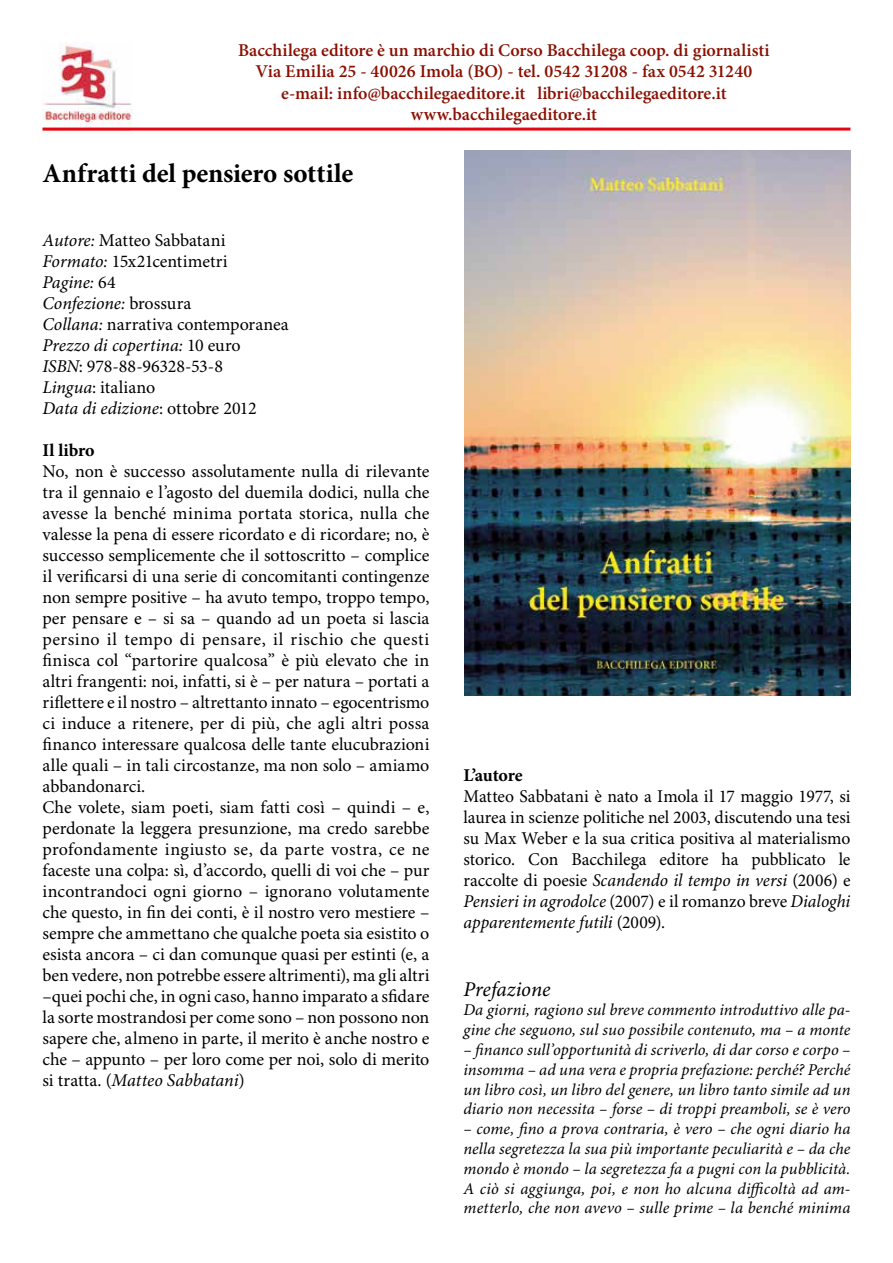
<style>
.page{position:relative;width:893px;height:1263px;background:#fff}
.page>*{position:absolute;margin:0;border:0;box-sizing:border-box;transform-origin:0 0}
.t1{font:700 27px "Minion Pro";letter-spacing:-.005em;color:#000}
.t2{font:italic 21px "Minion Pro";letter-spacing:-.005em;color:#000}
.t3{font:18px/21px "Minion Pro";color:#000}
.t4{font:600 18px/21.6px "Minion Pro";color:#8a1002;text-align:center}
.t5{font:700 18px "Minion Pro";letter-spacing:-.01em;color:#000}
.t6{font:italic 16.5px/19.8px "Minion Pro";color:#000;text-align:justify}
.s1{font-style:italic}
</style>
<div class="page">
<img style="left:43px;top:43px;width:90px;height:92px">
<hr style="left:43px;top:128px;width:807px;height:3px;background:#e30613">
<img style="left:464px;top:151px;width:386px;height:545px">
<p class="t4" style="left:238px;top:40px;width:533px">Bacchilega editore è un marchio di Corso Bacchilega coop. di giornalisti Via Emilia 25 - 40026 Imola (BO) - tel. 0542 31208 - fax 0542 31240 e-mail: info@bacchilegaeditore.it libri@bacchilegaeditore.it www.bacchilegaeditore.it</p>
<h1 class="t1" style="left:43px;top:157px;width:312px">Anfratti del pensiero sottile</h1>
<p class="t3" style="left:43px;top:230px;width:248px"><span class="s1">Autore:</span> Matteo Sabbatani<br><span class="s1">Formato:</span> 15x21centimetri<br><span class="s1">Pagine:</span> 64<br><span class="s1">Confezione:</span> brossura<br><span class="s1">Collana:</span> narrativa contemporanea<br><span class="s1">Prezzo di copertina:</span> 10 euro<br><span class="s1">ISBN</span>: 978-88-96328-53-8<br><span class="s1">Lingua</span>: italiano<br><span class="s1">Data di edizione</span>: ottobre 2012</p>
<p class="t5" style="left:43px;top:439px;width:54px">Il libro</p>
<p class="t3" style="left:43px;top:461px;width:388px">No, non è successo assolutamente nulla di rilevante tra il gennaio e l’agosto del duemila dodici, nulla che avesse la benché minima portata storica, nulla che valesse la pena di essere ricordato e di ricordare; no, è successo semplicemente che il sottoscritto – complice il verificarsi di una serie di concomitanti contingenze non sempre positive – ha avuto tempo, troppo tempo, per pensare e – si sa – quando ad un poeta si lascia persino il tempo di pensare, il rischio che questi finisca col “partorire qualcosa” è più elevato che in altri frangenti: noi, infatti, si è – per natura – portati a riflettere e il nostro – altrettanto innato – egocentrismo ci induce a ritenere, per di più, che agli altri possa financo interessare qualcosa delle tante elucubrazioni alle quali – in tali circostanze, ma non solo – amiamo abbandonarci.<br>Che volete, siam poeti, siam fatti così – quindi – e, perdonate la leggera presunzione, ma credo sarebbe profondamente ingiusto se, da parte vostra, ce ne faceste una colpa: sì, d’accordo, quelli di voi che – pur incontrandoci ogni giorno – ignorano volutamente che questo, in fin dei conti, è il nostro vero mestiere – sempre che ammettano che qualche poeta sia esistito o esista ancora – ci dan comunque quasi per estinti (e, a ben vedere, non potrebbe essere altrimenti), ma gli altri –quei pochi che, in ogni caso, hanno imparato a sfidare la sorte mostrandosi per come sono – non possono non sapere che, almeno in parte, il merito è anche nostro e che – appunto – per loro come per noi, solo di merito si tratta. (<span class="s1">Matteo Sabbatani</span>)</p>
<p class="t5" style="left:463px;top:765px;width:61px">L’autore</p>
<p class="t3" style="left:463px;top:787px;width:388px;text-align:justify">Matteo Sabbatani è nato a Imola il 17 maggio 1977, si laurea in scienze politiche nel 2003, discutendo una tesi su Max Weber e la sua critica positiva al materialismo storico. Con Bacchilega editore ha pubblicato le raccolte di poesie <span class="s1">Scandendo il tempo in versi</span> (2006) e <span class="s1">Pensieri in agrodolce</span> (2007) e il romanzo breve <span class="s1">Dialoghi apparentemente futili</span> (2009).</p>
<p class="t2" style="left:463px;top:976px;width:89px">Prefazione</p>
<p class="t6" style="left:463px;top:1001px;width:388px">Da giorni, ragiono sul breve commento introduttivo alle pa&shy;gine che seguono, sul suo possibile contenuto, ma – a monte</p>
<p class="t6" style="left:463px;top:1040px;width:388px">– financo sull’opportunità di scriverlo, di dar corso e corpo – insomma – ad una vera e propria prefazione: perché? Perché un libro così, un libro del genere, un libro tanto simile ad un diario non necessita – forse – di troppi preamboli, se è vero</p>
<p class="t6" style="left:463px;top:1120px;width:388px">– come, fino a prova contraria, è vero – che ogni diario ha nella segretezza la sua più importante peculiarità e – da che mondo è mondo – la segretezza fa a pugni con la pubblicità.<br>A ciò si aggiunga, poi, e non ho alcuna difficoltà ad am&shy;metterlo, che non avevo – sulle prime – la benché minima</p>
</div>
